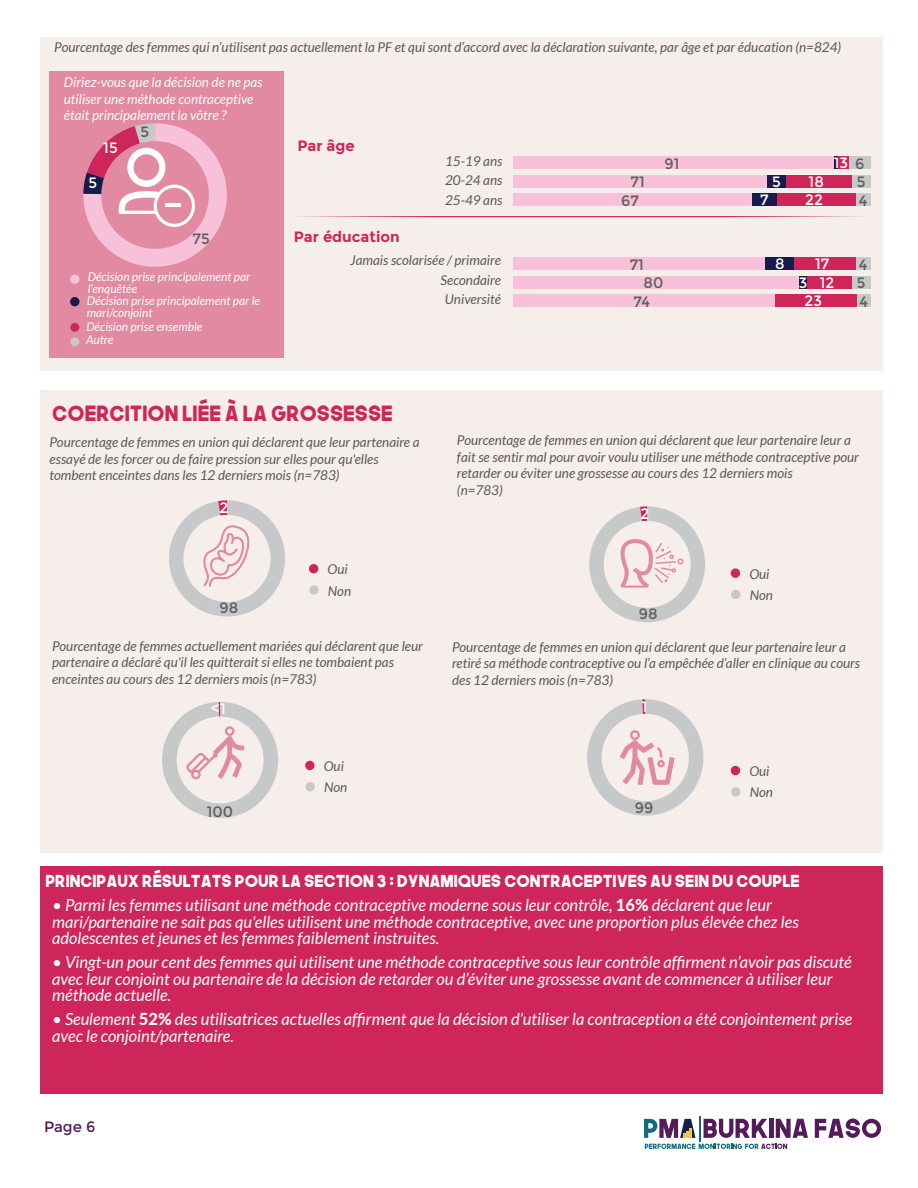
<style>
.page{position:relative;width:918px;height:1188px;background:#fff}
.page>*{position:absolute;margin:0;border:0;box-sizing:border-box;transform-origin:0 0}
.t1{font:21px "The Next Font";color:#ce265a}
.t2{font:italic 16.5px/16.5px "Lato";color:#fff}
.t3{font:16.5px "The Next Font";color:#fff}
.t4{font:15px/18.6px "Montserrat";color:#5f5f60}
.t5{font:15px/18.6px "Montserrat";color:#fff}
.t6{font:700 15px "Montserrat";color:#ce265a}
.t7{font:15px "Montserrat";color:#531b5a}
.t8{font:italic 13.5px/16.5px "Lato";color:#59595b}
.t9{font:italic 13.5px/16.5px "Lato";color:#fff}
.t10{font:italic 12px/12px "Lato";color:#fff}
.s1{font-weight:800;font-style:normal}
</style>
<div class="page">
<div style="left:40px;top:38px;width:843px;height:333px;background:#f5eeea"></div>
<div style="left:49px;top:71px;width:235px;height:287px;background:#e18aa2"></div>
<div style="left:40px;top:390px;width:843px;height:463px;background:#f5eeea"></div>
<div style="left:40px;top:866px;width:843px;height:228px;background:#ce265a"></div>
<div style="left:309px;top:564px;width:9px;height:9px;background:#ce265a;border-radius:50%"></div>
<div style="left:309px;top:585px;width:10px;height:10px;background:#c7c8ca;border-radius:50%"></div>
<div style="left:731px;top:568px;width:9px;height:10px;background:#ce265a;border-radius:50%"></div>
<div style="left:731px;top:590px;width:9px;height:9px;background:#c7c8ca;border-radius:50%"></div>
<div style="left:305px;top:761px;width:10px;height:9px;background:#ce265a;border-radius:50%"></div>
<div style="left:306px;top:782px;width:9px;height:9px;background:#c7c8ca;border-radius:50%"></div>
<div style="left:731px;top:766px;width:9px;height:9px;background:#ce265a;border-radius:50%"></div>
<div style="left:731px;top:787px;width:9px;height:10px;background:#c7c8ca;border-radius:50%"></div>
<svg style="left:296px;top:216px;width:566px;height:2px"></svg>
<div style="left:70px;top:275px;width:10px;height:9px;background:#f7c1d9;border-radius:50%"></div>
<div style="left:70px;top:323px;width:9px;height:9px;background:#ce285a;border-radius:50%"></div>
<div style="left:70px;top:297px;width:10px;height:9px;background:#171b49;border-radius:50%"></div>
<div style="left:70px;top:337px;width:9px;height:9px;background:#c7c8ca;border-radius:50%"></div>
<div style="left:514px;top:295px;width:261px;height:12px;background:#f7c1d9"></div>
<div style="left:514px;top:276px;width:285px;height:12px;background:#f7c1d9"></div>
<div style="left:514px;top:257px;width:251px;height:13px;background:#f7c1d9"></div>
<div style="left:514px;top:194px;width:238px;height:12px;background:#f7c1d9"></div>
<div style="left:514px;top:175px;width:253px;height:12px;background:#f7c1d9"></div>
<div style="left:514px;top:157px;width:322px;height:12px;background:#f7c1d9"></div>
<div style="left:799px;top:276px;width:8px;height:12px;background:#171b49"></div>
<div style="left:765px;top:257px;width:29px;height:13px;background:#171b49"></div>
<div style="left:752px;top:194px;width:26px;height:12px;background:#171b49"></div>
<div style="left:767px;top:175px;width:19px;height:12px;background:#171b49"></div>
<hr style="left:834px;top:157px;width:4px;height:12px;background:#171b49">
<div style="left:775px;top:295px;width:82px;height:12px;background:#ce265a"></div>
<div style="left:807px;top:276px;width:45px;height:12px;background:#ce265a"></div>
<div style="left:794px;top:257px;width:62px;height:13px;background:#ce265a"></div>
<div style="left:778px;top:194px;width:78px;height:12px;background:#ce265a"></div>
<div style="left:786px;top:175px;width:66px;height:12px;background:#ce265a"></div>
<div style="left:838px;top:157px;width:11px;height:12px;background:#ce265a"></div>
<div style="left:857px;top:295px;width:14px;height:12px;background:#c7c8ca"></div>
<div style="left:852px;top:276px;width:19px;height:12px;background:#c7c8ca"></div>
<div style="left:856px;top:257px;width:15px;height:13px;background:#c7c8ca"></div>
<div style="left:856px;top:194px;width:15px;height:12px;background:#c7c8ca"></div>
<div style="left:852px;top:175px;width:19px;height:12px;background:#c7c8ca"></div>
<div style="left:849px;top:157px;width:22px;height:12px;background:#c7c8ca"></div>
<svg style="left:83px;top:123px;width:144px;height:144px"></svg>
<svg style="left:169px;top:500px;width:116px;height:117px"></svg>
<svg style="left:162px;top:702px;width:116px;height:116px"></svg>
<svg style="left:589px;top:506px;width:116px;height:116px"></svg>
<svg style="left:587px;top:699px;width:116px;height:117px"></svg>
<svg style="left:815px;top:1119px;width:66px;height:19px"></svg>
<svg style="left:644px;top:1116px;width:164px;height:33px"></svg>
<p class="t8" style="left:54px;top:39px;width:788px">Pourcentage des femmes qui n’utilisent pas actuellement la PF et qui sont d’accord avec la déclaration suivante, par âge et par éducation (n=824)</p>
<p class="t9" style="left:64px;top:74px;width:200px">Diriez-vous que la décision de ne pas utiliser une méthode contraceptive était principalement la vôtre ?</p>
<p class="t5" style="left:103px;top:139px;width:16px">15</p>
<p class="t5" style="left:89px;top:174px;width:10px">5</p>
<p class="t4" style="left:141px;top:123px;width:10px">5</p>
<p class="t4" style="left:193px;top:230px;width:19px">75</p>
<p class="t10" style="left:88px;top:271px;width:164px">Décision prise principalement par l’enquêtée</p>
<p class="t10" style="left:86px;top:321px;width:118px">Décision prise ensemble</p>
<p class="t10" style="left:87px;top:295px;width:175px">Décision prise principalement par le mari/conjoint</p>
<p class="t10" style="left:86px;top:334px;width:29px">Autre</p>
<p class="t6" style="left:297px;top:137px;width:59px">Par âge</p>
<p class="t6" style="left:294px;top:228px;width:107px">Par éducation</p>
<p class="t8" style="left:445px;top:151px;width:59px;line-height:19.5px;text-align:justify">15-19 ans 20-24 ans 25-49 ans</p>
<p class="t4" style="left:665px;top:154px;width:16px">91</p>
<p class="t4" style="left:621px;top:173px;width:25px;text-indent:9px">71<br>67</p>
<p class="t8" style="left:350px;top:251px;width:152px;line-height:19.5px;text-align:right">Jamais scolarisée / primaire<br>Secondaire<br>Université</p>
<p class="t4" style="left:630px;top:255px;width:16px">71</p>
<p class="t4" style="left:643px;top:274px;width:21px">80</p>
<p class="t4" style="left:633px;top:293px;width:18px">74</p>
<h1 class="t1" style="left:52px;top:399px;width:342px">COERCITION LIÉE À LA GROSSESSE</h1>
<p class="t5" style="left:772px;top:173px;width:10px">5</p>
<p class="t5" style="left:760px;top:191px;width:10px">7</p>
<p class="t5" style="left:805px;top:172px;width:20px">18<br>22</p>
<p class="t5" style="left:834px;top:154px;width:16px">13</p>
<p class="t4" style="left:855px;top:154px;width:14px">6<br>5<br>4</p>
<p class="t5" style="left:775px;top:255px;width:11px">8</p>
<p class="t5" style="left:815px;top:255px;width:16px">17</p>
<p class="t5" style="left:820px;top:273px;width:16px">12</p>
<p class="t5" style="left:805px;top:292px;width:19px">23</p>
<p class="t5" style="left:799px;top:274px;width:10px">3</p>
<p class="t4" style="left:857px;top:255px;width:13px">4<br>5<br>4</p>
<p class="t8" style="left:50px;top:434px;width:372px">Pourcentage de femmes en union qui déclarent que leur partenaire a essayé de les forcer ou de faire pression sur elles pour qu'elles tombent enceintes dans les 12 derniers mois (n=783)</p>
<p class="t8" style="left:457px;top:432px;width:404px">Pourcentage de femmes en union qui déclarent que leur partenaire leur a fait se sentir mal pour avoir voulu utiliser une méthode contraceptive pour retarder ou éviter une grossesse au cours des 12 derniers mois<br>(n=783)</p>
<p class="t5" style="left:220px;top:498px;width:10px">2</p>
<p class="t4" style="left:219px;top:599px;width:20px">98</p>
<p class="t5" style="left:641px;top:504px;width:10px">2</p>
<p class="t8" style="left:328px;top:559px;width:25px;line-height:21.3px">Oui<br>Non</p>
<p class="t8" style="left:749px;top:564px;width:25px;line-height:21.3px">Oui<br>Non</p>
<p class="t4" style="left:639px;top:605px;width:20px">98</p>
<p class="t8" style="left:52px;top:638px;width:372px">Pourcentage de femmes actuellement mariées qui déclarent que leur partenaire a déclaré qu'il les quitterait si elles ne tombaient pas enceintes au cours des 12 derniers mois (n=783)</p>
<p class="t5" style="left:211px;top:700px;width:16px">&lt;1</p>
<p class="t8" style="left:452px;top:639px;width:410px">Pourcentage de femmes en union qui déclarent que leur partenaire leur a retiré sa méthode contraceptive ou l’a empêchée d’aller en clinique au cours des 12 derniers mois (n=783)</p>
<p class="t5" style="left:642px;top:698px;width:7px">1</p>
<p class="t4" style="left:207px;top:802px;width:28px">100</p>
<p class="t8" style="left:324px;top:756px;width:25px;line-height:21.3px">Oui<br>Non</p>
<p class="t8" style="left:749px;top:761px;width:25px;line-height:21.3px">Oui<br>Non</p>
<p class="t4" style="left:635px;top:798px;width:20px">99</p>
<p class="t3" style="left:46px;top:870px;width:756px">PRINCIPAUX RÉSULTATS POUR LA SECTION 3 : DYNAMIQUES CONTRACEPTIVES AU SEIN DU COUPLE</p>
<p class="t2" style="left:52px;top:898px;width:748px">• Parmi les femmes utilisant une méthode contraceptive moderne sous leur contrôle, <span class="s1">16%</span> déclarent que leur mari/partenaire ne sait pas qu'elles utilisent une méthode contraceptive, avec une proportion plus élevée chez les adolescentes et jeunes et les femmes faiblement instruites.</p>
<p class="t2" style="left:52px;top:955px;width:801px">• Vingt-un pour cent des femmes qui utilisent une méthode contraceptive sous leur contrôle affirment n’avoir pas discuté avec leur conjoint ou partenaire de la décision de retarder ou d’éviter une grossesse avant de commencer à utiliser leur méthode actuelle.</p>
<p class="t2" style="left:52px;top:1012px;width:802px">• Seulement <span class="s1">52%</span> des utilisatrices actuelles affirment que la décision d’utiliser la contraception a été conjointement prise avec le conjoint/partenaire.</p>
<p class="t7" style="left:44px;top:1118px;width:53px">Page 6</p>
</div>
